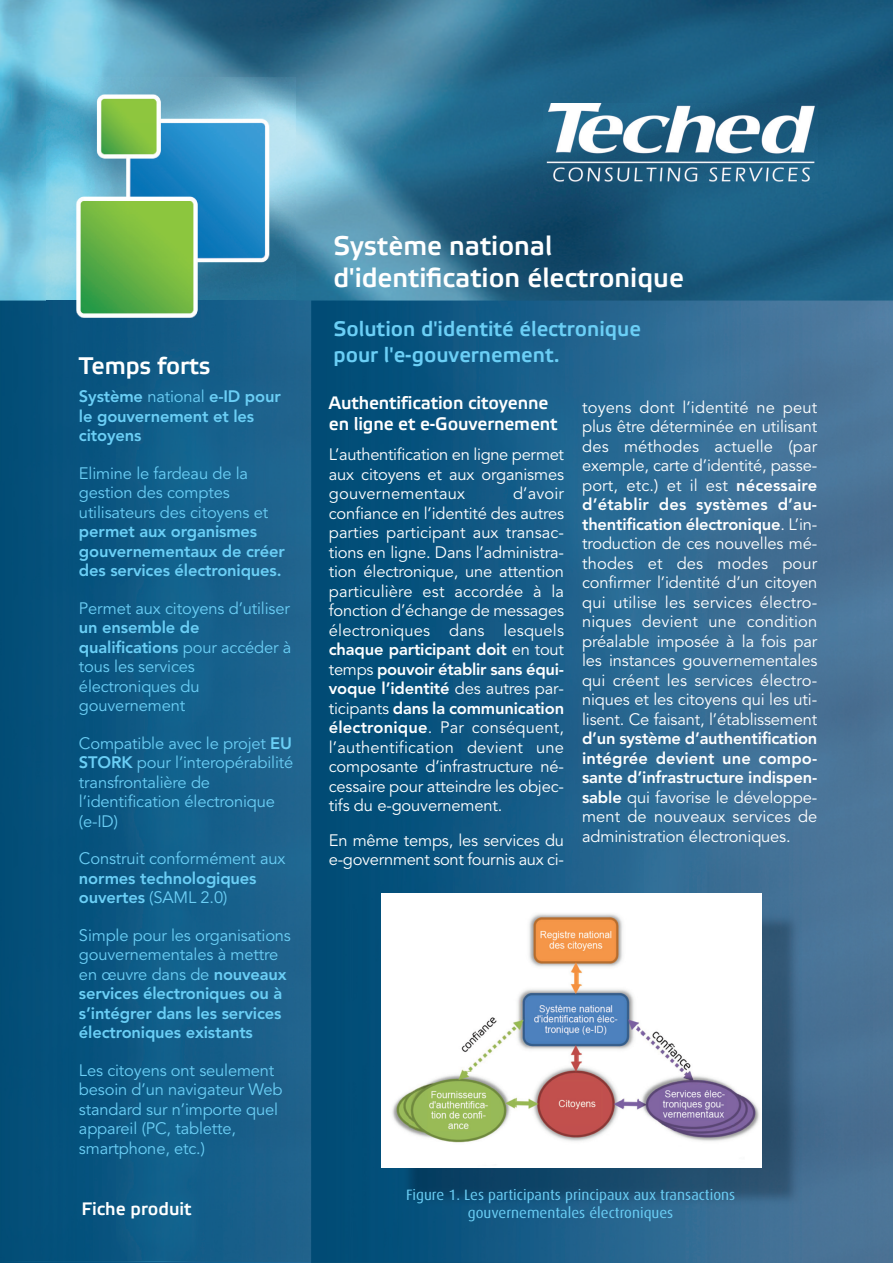
<style>
.page{position:relative;width:893px;height:1263px;background:#fff}
.page>*{position:absolute;margin:0;border:0;box-sizing:border-box;transform-origin:0 0}
.t1{font:27px/32.4px "Elektra Medium Pro";color:#fff}
.t2{font:24px "Elektra Medium Pro";letter-spacing:-.005em;color:#fff}
.t3{font:21px/25.2px "Elektra Medium Pro";color:#6bcff6}
.t4{font:18px/21px "Elektra Medium Pro";letter-spacing:-.005em;color:#fff}
.t5{font:16.5px/19.5px "Avenir";letter-spacing:-.01em;color:#fff;text-align:justify}
.t6{font:16.5px/19.5px "Avenir";letter-spacing:-.01em;color:#6bcff6}
.t7{font:800 16.5px/19.5px "Avenir";letter-spacing:-.01em;color:#6bcff6}
.t8{font:800 16.5px/19.5px "Avenir";letter-spacing:-.01em;color:#fff;text-align:justify}
.t9{font:15px/18px "Dax";color:#6bcff6;text-align:center}
.s1{font-weight:400}
.s2{font-weight:800}
</style>
<div class="page">
<img style="left:0;top:0;width:893px;height:301px">
<img style="left:0;top:301px;width:893px;height:962px">
<img style="left:311px;top:1262px;width:232px;height:1px">
<img style="left:543px;top:103px;width:274px;height:80px">
<img style="left:47px;top:77px;width:248px;height:265px">
<img style="left:342px;top:897px;width:540px;height:339px">
<img style="left:381px;top:894px;width:381px;height:273px">
<h2 class="t2" style="left:79px;top:357px;width:133px">Temps forts</h2>
<p class="t7" style="left:79px;top:388px;width:203px">Système <span class="s1">national</span> e-ID pour le gouvernement et les citoyens</p>
<p class="t6" style="left:79px;top:465px;width:191px">Elimine le fardeau de la gestion des comptes utilisateurs des citoyens et</p>
<p class="t7" style="left:79px;top:523px;width:207px">permet aux organismes gouvernementaux de créer des services électroniques.</p>
<p class="t6" style="left:79px;top:600px;width:212px">Permet aux citoyens d’utiliser</p>
<p class="t6" style="left:79px;top:620px;width:214px"><span class="s2">un ensemble de qualifications</span> pour accéder à tous les services électroniques du gouvernement</p>
<p class="t6" style="left:79px;top:735px;width:216px">Compatible avec le projet <span class="s2">EU<br>STORK</span> pour l’interopérabilité transfrontalière de l’identification électronique (e-ID)</p>
<p class="t6" style="left:79px;top:851px;width:208px">Construit conformément aux</p>
<p class="t7" style="left:79px;top:870px;width:179px">normes technologiques ouvertes <span class="s1">(SAML 2.0)</span></p>
<p class="t7" style="left:79px;top:927px;width:213px"><span class="s1">Simple pour les organisations gouvernementales à mettre en œuvre dans de</span> nouveaux services électroniques ou à s’intégrer dans les services électroniques existants</p>
<p class="t6" style="left:79px;top:1062px;width:205px">Les citoyens ont seulement besoin d’un navigateur Web standard sur n’importe quel appareil (PC, tablette, smartphone, etc.)</p>
<p class="t4" style="left:82px;top:1200px;width:112px">Fiche produit</p>
<h1 class="t1" style="left:333px;top:232px;width:352px">Système national d'identification électronique</h1>
<p class="t3" style="left:333px;top:318px;width:309px">Solution d'identité électronique pour l'e-gouvernement.</p>
<p class="t4" style="left:329px;top:394px;width:230px">Authentification citoyenne en ligne et e-Gouvernement</p>
<p class="t5" style="left:329px;top:447px;width:237px">L’authentification en ligne permet aux citoyens et aux organismes gouvernementaux</p>
<p class="t5" style="left:329px;top:486px;width:237px;text-indent:184px">d’avoir confiance en l’identité des autres parties participant aux transac&shy;tions en ligne. Dans l’administra&shy;tion électronique, une attention particulière est accordée à la fonction d’échange de messages électroniques dans lesquels <span class="s2">chaque participant doit</span> en tout temps <span class="s2">pouvoir établir sans équi&shy;voque l’identité</span> des autres par&shy;ticipants <span class="s2">dans la communication électronique</span>. Par conséquent, l’authentification devient une composante d’infrastructure né&shy;cessaire pour atteindre les objec&shy;tifs du e-gouvernement.</p>
<p class="t5" style="left:329px;top:832px;width:237px">En même temps, les services du e-government sont fournis aux ci-</p>
<p class="t5" style="left:582px;top:399px;width:237px">toyens dont l’identité ne peut plus être déterminée en utilisant des méthodes actuelle (par exemple, carte d’identité, passe&shy;port, etc.) et il est <span class="s2">nécessaire d’établir des systèmes d’au&shy;thentification électronique</span>. L’in&shy;troduction de ces nouvelles mé&shy;thodes et des modes pour confirmer l’identité d’un citoyen qui utilise les services électro&shy;niques devient une condition préalable imposée à la fois par les instances gouvernementales qui créent les services électro&shy;niques et les citoyens qui les uti&shy;lisent. Ce faisant, l’établissement</p>
<p class="t8" style="left:582px;top:730px;width:237px">d’un système d’authentification intégrée devient une compo&shy;sante d’infrastructure indispen&shy;sable <span class="s1">qui favorise le développe&shy;ment de nouveaux services de administration électroniques.</span></p>
<p class="t9" style="left:406px;top:1187px;width:331px">Figure 1. Les participants principaux aux transactions gouvernementales électroniques</p>
</div>
